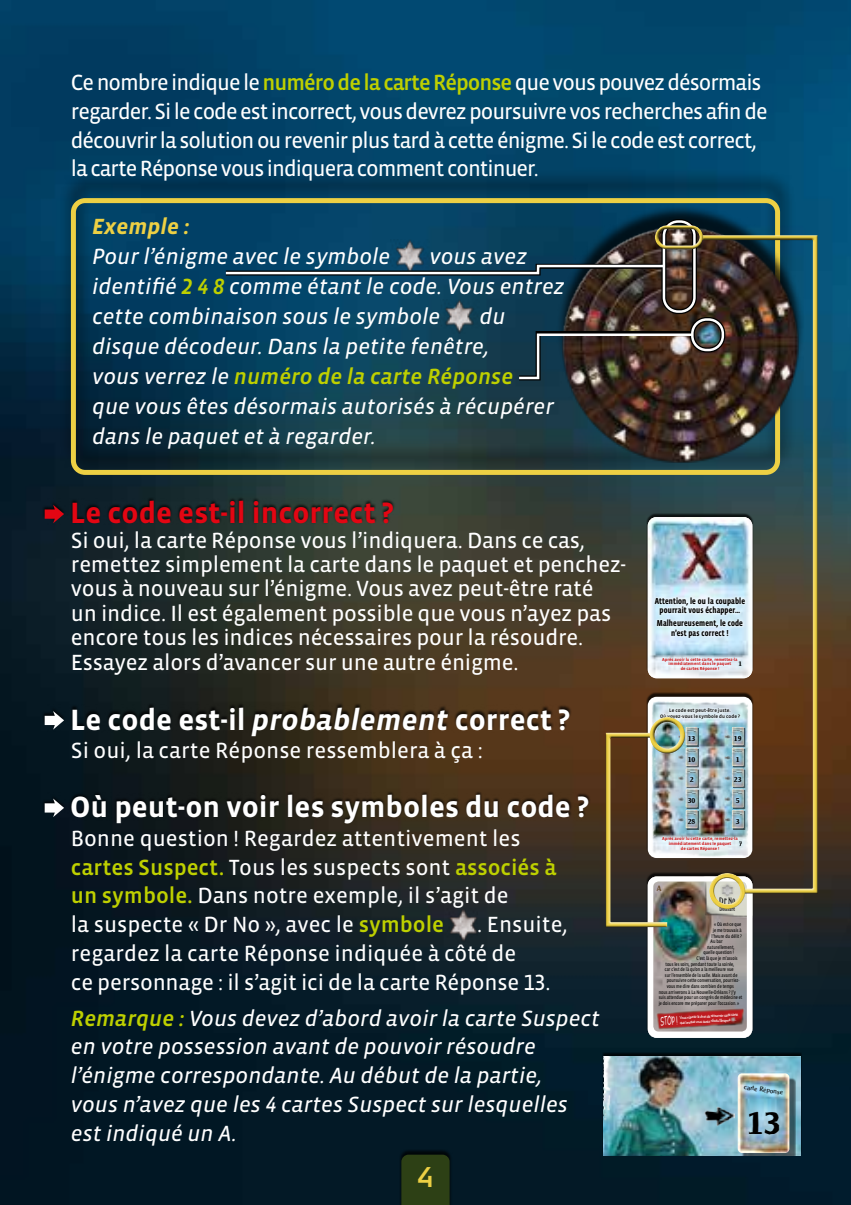
<style>
.page{position:relative;width:851px;height:1205px;background:#fff}
.page>*{position:absolute;margin:0;border:0;box-sizing:border-box;transform-origin:0 0}
.t1{font:700 30.5px "Clear Gothic Antique";color:#000}
.t2{font:700 30px "Vista Sans OT";color:#fff}
.t3{font:700 30px "Vista Sans OT";color:#e30613}
.t4{font:700 30px "Marianina X Wd FY";color:#edd044}
.t5{font:22.5px/24.2px "Vista Sans OT";letter-spacing:-.01em;color:#fff}
.t6{font:italic 22.5px/30px "Vista Sans OT";color:#fff}
.t7{font:22.5px/28.8px "Vista Sans OT";letter-spacing:-.045em;color:#fff}
.t8{font:italic 700 22.5px "Vista Sans OT";color:#edd044}
.t9{font:700 14.25px "whateverittakes";color:#fff;scale:.49 1}
.t10{font:10px "Grant Antique Normal";color:#000}
.t11{font:700 8.75px/9.5px "Vista Sans Nar OT";letter-spacing:.01em;color:#000;text-align:center}
.t12{font:700 7.5px "Clear Gothic Antique";color:#6a4f32}
.t13{font:700 7px "Clear Gothic Antique";color:#000}
.t14{font:6.5px "Clear Gothic Antique";color:#000}
.t15{font:6.25px "Grant Antique Normal";color:#000}
.t16{font:700 6.25px "Clear Gothic Antique";color:#000}
.t17{font:5.25px "Vista Sans Nar OT";color:#000}
.t18{font:700 5px/5px "whateverittakes";color:#fff;scale:.95 1}
.t19{font:500 5px/5.8px "Vista Sans OT";letter-spacing:.015em;color:#000;text-align:center}
.t20{font:700 4.5px/4.8px "Vista Sans OT";color:#cd1719;text-align:center}
.s1{font-weight:500;color:#bed000}
.s2{font-style:italic}
</style>
<div class="page">
<img style="left:0;top:0;width:850px;height:1205px">
<div style="left:806px;top:293px;width:44px;height:226px;background:#0b5578"></div>
<svg style="left:820px;top:398px;width:30px;height:119px"></svg>
<div style="left:399px;top:1149px;width:53px;height:56px;background:#000;opacity:.75"></div>
<div style="left:401px;top:1154px;width:48px;height:51px;background:#2d4015"></div>
<div style="left:59px;top:170px;width:736px;height:304px;background:#000;opacity:.75"></div>
<div style="left:71px;top:198px;width:709px;height:277px;border:5px solid #edd044;border-radius:12px"></div>
<img style="left:390px;top:240px;width:39px;height:21px">
<img style="left:440px;top:300px;width:39px;height:34px">
<div style="left:42px;top:497px;width:353px;height:27px;background:#000;opacity:.75"></div>
<svg style="left:45px;top:505px;width:19px;height:18px"></svg>
<div style="left:42px;top:703px;width:529px;height:33px;background:#000;opacity:.75"></div>
<svg style="left:45px;top:711px;width:19px;height:19px"></svg>
<div style="left:42px;top:791px;width:548px;height:33px;background:#000;opacity:.75"></div>
<svg style="left:45px;top:798px;width:19px;height:19px"></svg>
<img style="left:444px;top:908px;width:33px;height:34px">
<div style="left:556px;top:205px;width:249px;height:249px;background:#000;opacity:.75"></div>
<img style="left:557px;top:222px;width:246px;height:245px">
<div style="left:661px;top:219px;width:35px;height:95px;border:5px solid #000;border-radius:14px"></div>
<div style="left:662px;top:220px;width:33px;height:93px;border:2px solid #fff;border-radius:14px"></div>
<svg style="left:221px;top:261px;width:447px;height:17px;background:#355465"></svg>
<div style="left:689px;top:317px;width:36px;height:35px;border:5px solid #000;border-radius:14px"></div>
<div style="left:646px;top:512px;width:107px;height:164px;background:#000;opacity:.75"></div>
<img style="left:647px;top:517px;width:53px;height:161px">
<div style="left:691px;top:318px;width:33px;height:33px;border:2px solid #fff;border-radius:14px"></div>
<img style="left:514px;top:328px;width:183px;height:55px">
<div style="left:700px;top:235px;width:119px;height:659px;background:#000;opacity:.75"></div>
<div style="left:654px;top:223px;width:51px;height:25px;background:#fff;opacity:.75"></div>
<div style="left:654px;top:227px;width:51px;height:24px;background:#000;opacity:.75"></div>
<img style="left:603px;top:697px;width:248px;height:458px">
<div style="left:603px;top:732px;width:65px;height:196px;background:#000;opacity:.75"></div>
<div style="left:649px;top:714px;width:38px;height:36px;background:#fff;opacity:.75"></div>
<div style="left:649px;top:720px;width:38px;height:35px;background:#000;opacity:.75"></div>
<p class="t7" style="left:71px;top:68px;width:698px">Ce nombre indique le <span class="s1">numéro de la carte Réponse</span> que vous pouvez désormais regarder. Si le code est incorrect, vous devrez poursuivre vos recherches afin de découvrir la solution ou revenir plus tard à cette énigme. Si le code est correct, la carte Réponse vous indiquera comment continuer.</p>
<p class="t8" style="left:92px;top:215px;width:98px">Exemple :</p>
<p class="t6" style="left:92px;top:242px;width:300px">Pour l’énigme avec le symbole</p>
<p class="t6" style="left:92px;top:242px;width:474px;text-indent:337px">vous avez identifié <span class="s1">2 4 8</span> comme étant le code. Vous entrez cette combinaison sous le symbole</p>
<p class="t6" style="left:92px;top:302px;width:463px;text-indent:387px">du disque décodeur. Dans la petite fenêtre,<br>vous verrez le <span class="s1">numéro de la carte Réponse </span>que vous êtes désormais autorisés à récupérer dans le paquet et à regarder.</p>
<h2 class="t3" style="left:70px;top:498px;width:325px">Le code est-il incorrect ?</h2>
<p class="t5" style="left:71px;top:528px;width:556px">Si oui, la carte Réponse vous l’indiquera. Dans ce cas, remettez simplement la carte dans le paquet et penchez&shy;vous à nouveau sur l’énigme. Vous avez peut-être raté<br>un indice. Il est également possible que vous n’ayez pas encore tous les indices nécessaires pour la résoudre.<br>Essayez alors d’avancer sur une autre énigme.</p>
<h2 class="t2" style="left:70px;top:704px;width:501px">Le code est-il <span class="s2">probablement</span> correct ?</h2>
<p class="t5" style="left:71px;top:739px;width:413px">Si oui, la carte Réponse ressemblera à ça :</p>
<h2 class="t2" style="left:70px;top:792px;width:520px">Où peut-on voir les symboles du code ?</h2>
<p class="t5" style="left:71px;top:824px;width:487px;line-height:28.8px">Bonne question ! Regardez attentivement les <span class="s1">cartes Suspect.</span> Tous les suspects sont <span class="s1">associés à un symbole.</span> Dans notre exemple, il s’agit de<br>la suspecte « Dr No », avec le <span class="s1">symbole</span></p>
<p class="t5" style="left:71px;top:910px;width:498px;line-height:28.8px;text-indent:406px">. Ensuite, regardez la carte Réponse indiquée à côté de<br>ce personnage : il s’agit ici de la carte Réponse 13.</p>
<p class="t6" style="left:71px;top:1004px;width:530px;line-height:28.8px"><span class="s1">Remarque :</span> Vous devez d’abord avoir la carte Suspect en votre possession avant de pouvoir résoudre l’énigme correspondante. Au début de la partie,<br>vous n’avez que les 4 cartes Suspect sur lesquelles est indiqué un A.</p>
<h2 class="t4" style="left:416px;top:1161px;width:19px">4</h2>
<p class="t11" style="left:654px;top:596px;width:92px">Attention, le ou la coupable pourrait vous échapper…</p>
<p class="t11" style="left:656px;top:618px;width:88px">Malheureusement, le code n’est pas correct !</p>
<p class="t20" style="left:662px;top:657px;width:77px">Après avoir lu cette carte, remettez-la immédiatement dans le paquet<br>de cartes Réponse !</p>
<p class="t16" style="left:738px;top:660px;width:5px">1</p>
<p class="t19" style="left:660px;top:708px;width:81px">Le code est peut-être juste.<br>Où voyez-vous le symbole du code ?</p>
<p class="t13" style="left:687px;top:734px;width:9px">13</p>
<p class="t13" style="left:687px;top:755px;width:9px">10</p>
<p class="t13" style="left:689px;top:775px;width:5px">2</p>
<p class="t13" style="left:687px;top:796px;width:9px">30</p>
<p class="t13" style="left:687px;top:817px;width:9px">28</p>
<p class="t13" style="left:733px;top:734px;width:9px">19</p>
<p class="t13" style="left:735px;top:755px;width:5px">1</p>
<p class="t13" style="left:733px;top:775px;width:9px">23</p>
<p class="t13" style="left:735px;top:796px;width:5px">5</p>
<p class="t13" style="left:735px;top:817px;width:5px">3</p>
<p class="t20" style="left:662px;top:836px;width:77px">Après avoir lu cette carte, remettez-la immédiatement dans le paquet<br>de cartes Réponse !</p>
<p class="t12" style="left:656px;top:884px;width:6px">A</p>
<p class="t10" style="left:719px;top:896px;width:17px">Dr No</p>
<p class="t15" style="left:719px;top:906px;width:17px">Docteure</p>
<p class="t17" style="left:714px;top:922px;width:29px">« Où est-ce que</p>
<p class="t17" style="left:712px;top:927px;width:30px">je me trouvais à</p>
<p class="t17" style="left:711px;top:933px;width:32px">l’heure du délit ?</p>
<p class="t17" style="left:710px;top:939px;width:13px">Au bar</p>
<p class="t17" style="left:707px;top:944px;width:29px">naturellement,</p>
<p class="t17" style="left:703px;top:950px;width:32px">quelle question !</p>
<p class="t17" style="left:696px;top:955px;width:42px">C’est là que je m’assois</p>
<p class="t17" style="left:665px;top:961px;width:70px">tous les soirs, pendant toute la soirée,</p>
<p class="t17" style="left:664px;top:967px;width:70px">car c’est de là qu’on a la meilleure vue</p>
<p class="t17" style="left:664px;top:972px;width:74px">sur l’ensemble de la salle. Mais avant de</p>
<p class="t17" style="left:666px;top:978px;width:74px">poursuivre cette conversation, pourriez-</p>
<p class="t17" style="left:666px;top:983px;width:69px">vous me dire dans combien de temps</p>
<p class="t17" style="left:658px;top:989px;width:79px">nous arriverons à La Nouvelle-Orléans ? J’y</p>
<p class="t17" style="left:658px;top:995px;width:85px">suis attendue pour un congrès de médecine et</p>
<p class="t17" style="left:658px;top:1000px;width:82px">je dois encore me préparer pour l’occasion. »</p>
<p class="t9" style="left:660px;top:1012px;width:35px;rotate:-3deg">STOP !</p>
<p class="t18" style="left:679px;top:1015px;width:63px;rotate:-3deg">Vous n’aurez le droit de retourner cette carte que lorsque vous aurez résolu l’énigme .</p>
<p class="t14" style="left:744px;top:1083px;width:41px;rotate:7deg">carte Réponse</p>
<h1 class="t1" style="left:746px;top:1104px;width:36px">13</h1>
</div>
